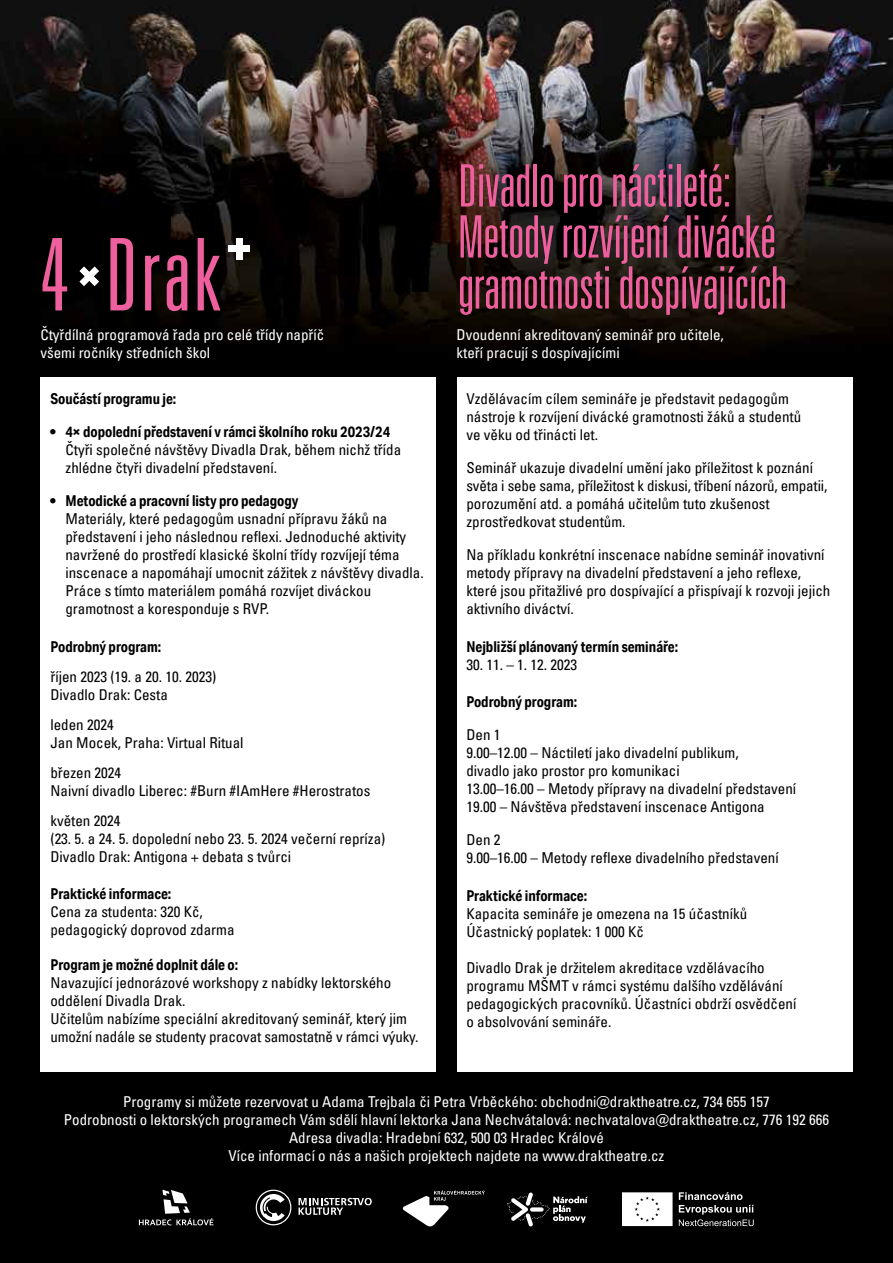
<style>
.page{position:relative;width:893px;height:1263px;background:#fff}
.page>*{position:absolute;margin:0;border:0;box-sizing:border-box;transform-origin:0 0}
.t1{font:300 ultra-condensed 100.35px "Univers LT Std";color:#ed609d}
.t2{font:300 ultra-condensed 58.5px/51px "Univers LT Std";letter-spacing:-.01em;color:#ed609d}
.t3{font:condensed 15px/18px "Univers LT Pro";color:#000}
.t4{font:condensed 15px/18px "Univers LT Pro";color:#fff}
.t5{font:700 15px "Aktiv Grotesk Cd";color:#000}
.s1{font-family:"Univers LT Pro";font-weight:400;font-stretch:condensed}
</style>
<div class="page">
<img style="left:0;top:0;width:893px;height:1263px">
<div style="left:40px;top:377px;width:396px;height:694px;background:#fff"></div>
<div style="left:457px;top:377px;width:396px;height:694px;background:#fff"></div>
<div style="left:228px;top:245px;width:22px;height:7px;background:#fff"></div>
<div style="left:236px;top:238px;width:6px;height:21px;background:#fff"></div>
<svg style="left:79px;top:266px;width:20px;height:20px"></svg>
<svg style="left:139px;top:1190px;width:74px;height:35px;background:#303030"></svg>
<svg style="left:403px;top:1190px;width:82px;height:37px"></svg>
<svg style="left:299px;top:1198px;width:73px;height:17px"></svg>
<svg style="left:256px;top:1190px;width:35px;height:35px"></svg>
<svg style="left:507px;top:1192px;width:81px;height:34px;background:#383838"></svg>
<svg style="left:622px;top:1192px;width:51px;height:34px"></svg>
<svg style="left:679px;top:1192px;width:75px;height:34px;background:#383838"></svg>
<h1 class="t1" style="left:41px;top:223px;width:183px">4 Drak</h1>
<h2 class="t2" style="left:458px;top:160px;width:331px">Divadlo pro náctileté:<br>Metody rozvíjení divácké gramotnosti dospívajících</h2>
<p class="t4" style="left:40px;top:325px;width:286px">Čtyřdílná programová řada pro celé třídy napříč všemi ročníky středních škol</p>
<p class="t4" style="left:456px;top:325px;width:269px">Dvoudenní akreditovaný seminář pro učitele, kteří pracují s dospívajícími</p>
<p class="t5" style="left:50px;top:389px;width:127px">Součástí programu je:</p>
<p class="t5" style="left:50px;top:422px;width:341px"><span class="s1">•</span> 4× dopolední představení v rámci školního roku 2023/24</p>
<p class="t3" style="left:65px;top:440px;width:337px">Čtyři společné návštěvy Divadla Drak, během nichž třída zhlédne čtyři divadelní představení.</p>
<p class="t5" style="left:50px;top:491px;width:249px"><span class="s1">•</span> Metodické a pracovní listy pro pedagogy</p>
<p class="t3" style="left:65px;top:509px;width:360px">Materiály, které pedagogům usnadní přípravu žáků na představení i jeho následnou reflexi. Jednoduché aktivity navržené do prostředí klasické školní třídy rozvíjejí téma inscenace a napomáhají umocnit zážitek z návštěvy divadla.<br>Práce s tímto materiálem pomáhá rozvíjet diváckou gramotnost a koresponduje s RVP.</p>
<p class="t5" style="left:50px;top:637px;width:112px">Podrobný program:</p>
<p class="t3" style="left:50px;top:667px;width:167px">říjen 2023 (19. a 20. 10. 2023)<br>Divadlo Drak: Cesta</p>
<p class="t3" style="left:50px;top:715px;width:195px">leden 2024<br>Jan Mocek, Praha: Virtual Ritual</p>
<p class="t3" style="left:50px;top:763px;width:321px">březen 2024<br>Naivní divadlo Liberec: #Burn #IAmHere #Herostratos</p>
<p class="t3" style="left:50px;top:811px;width:336px">květen 2024<br>(23. 5. a 24. 5. dopolední nebo 23. 5. 2024 večerní repríza)<br>Divadlo Drak: Antigona + debata s tvůrci</p>
<p class="t5" style="left:50px;top:884px;width:122px">Praktické informace:</p>
<p class="t3" style="left:50px;top:902px;width:186px">Cena za studenta: 320 Kč, pedagogický doprovod zdarma</p>
<p class="t5" style="left:50px;top:955px;width:189px">Program je možné doplnit dále o:</p>
<p class="t3" style="left:50px;top:973px;width:369px">Navazující jednorázové workshopy z nabídky lektorského oddělení Divadla Drak.<br>Učitelům nabízíme speciální akreditovaný seminář, který jim umožní nadále se studenty pracovat samostatně v rámci výuky.</p>
<p class="t3" style="left:466px;top:389px;width:336px">Vzdělávacím cílem semináře je představit pedagogům nástroje k rozvíjení divácké gramotnosti žáků a studentů ve věku od třinácti let.</p>
<p class="t3" style="left:466px;top:458px;width:362px">Seminář ukazuje divadelní umění jako příležitost k poznání světa i sebe sama, příležitost k diskusi, tříbení názorů, empatii, porozumění atd. a pomáhá učitelům tuto zkušenost zprostředkovat studentům.</p>
<p class="t3" style="left:466px;top:545px;width:366px">Na příkladu konkrétní inscenace nabídne seminář inovativní metody přípravy na divadelní představení a jeho reflexe, které jsou přitažlivé pro dospívající a přispívají k rozvoji jejich aktivního diváctví.</p>
<p class="t5" style="left:466px;top:637px;width:213px">Nejbližší plánovaný termín semináře:</p>
<p class="t3" style="left:466px;top:655px;width:112px">30. 11. – 1. 12. 2023</p>
<p class="t5" style="left:466px;top:693px;width:112px">Podrobný program:</p>
<p class="t3" style="left:466px;top:725px;width:331px">Den 1<br>9.00–12.00 – Náctiletí jako divadelní publikum,<br>divadlo jako prostor pro komunikaci<br>13.00–16.00 – Metody přípravy na divadelní představení 19.00 – Návštěva představení inscenace Antigona</p>
<p class="t3" style="left:466px;top:830px;width:314px">Den 2<br>9.00–16.00 – Metody reflexe divadelního představení</p>
<p class="t5" style="left:466px;top:886px;width:122px">Praktické informace:</p>
<p class="t3" style="left:466px;top:904px;width:282px">Kapacita semináře je omezena na 15 účastníků<br>Účastnický poplatek: 1 000 Kč</p>
<p class="t3" style="left:466px;top:958px;width:331px">Divadlo Drak je držitelem akreditace vzdělávacího programu MŠMT v rámci systému dalšího vzdělávání pedagogických pracovníků. Účastníci obdrží osvědčení o absolvování semináře.</p>
<p class="t4" style="left:64px;top:1092px;width:767px;text-align:center">Programy si můžete rezervovat u Adama Trejbala či Petra Vrběckého: obchodni@draktheatre.cz, 734 655 157<br>Podrobnosti o lektorských programech Vám sdělí hlavní lektorka Jana Nechvátalová: nechvatalova@draktheatre.cz, 776 192 666<br>Adresa divadla: Hradební 632, 500 03 Hradec Králové<br>Více informací o nás a našich projektech najdete na www.draktheatre.cz</p>
</div>
